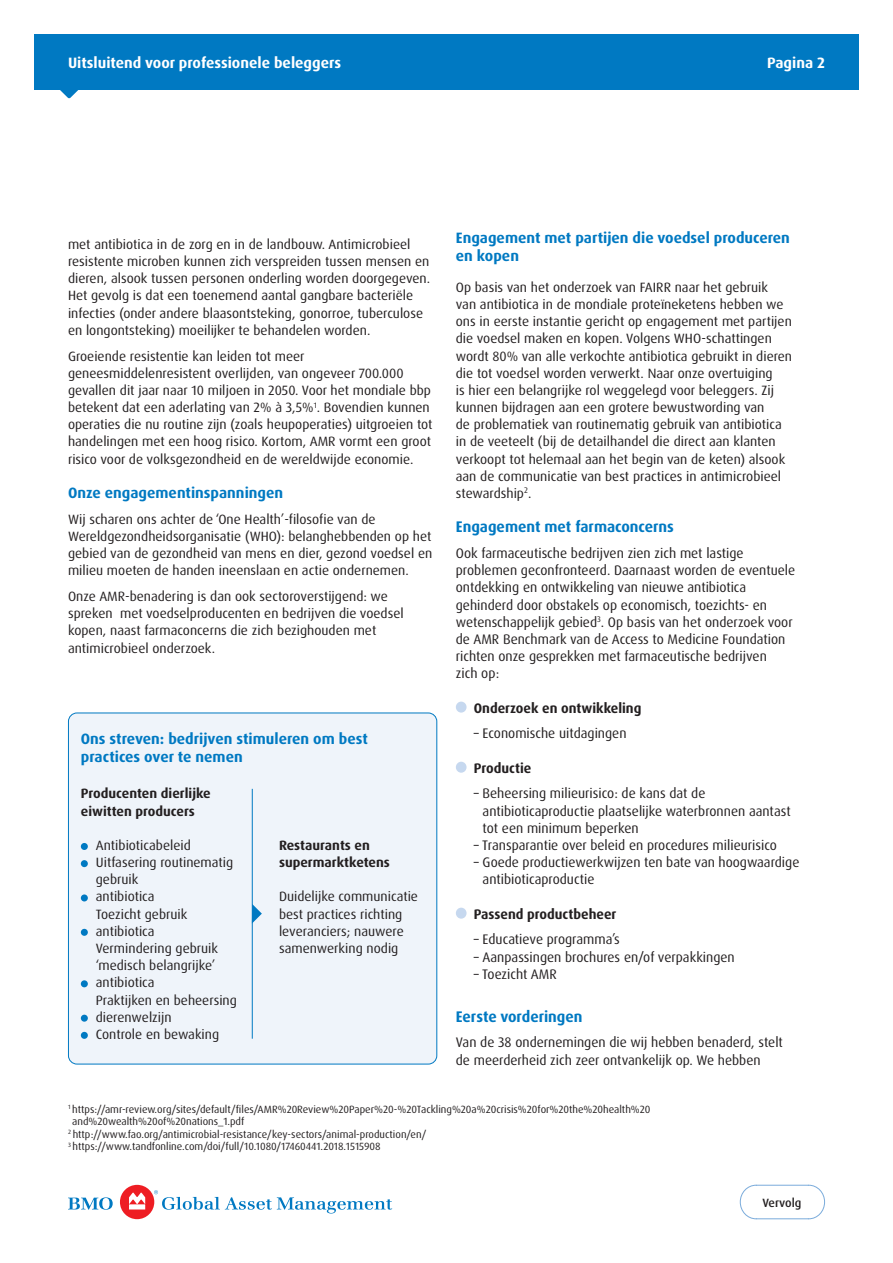
<style>
.page{position:relative;width:893px;height:1263px;background:#fff}
.page>*{position:absolute;margin:0;border:0;box-sizing:border-box;transform-origin:0 0}
.Heading_10pt_blue__2{font:700 15.45px "Dax Pro";color:#0079c2}
.Heading_10pt_blue__2-2{font:700 15px/18px "Dax Pro";color:#0079c2}
.Header_date{font:700 15px "Dax Pro";color:#fff}
.Header_page_no{font:700 15px "Dax Pro";color:#fff}
.Body_9pt__2mm{font:13.8px/17.1px "Dax Pro";color:#231f20}
.Body_9pt__2mm-2{font:700 13.8px "Dax Pro";color:#231f20}
.Body_9pt__2mm-3{font:13.5px/17.1px "Dax Pro";color:#231f20}
.Body_9pt__2mm-4{font:700 13.5px/17.1px "Dax Pro";color:#231f20}
.Continued{font:500 12px "Dax Pro";color:#231f20}
.Body_9pt__2mm-5{font:10.5px/12.6px "Dax Pro";color:#231f20}
.s1{font-size:13.8px}
</style>
<div class="page">
<svg style="left:739px;top:1184px;width:86px;height:35px"></svg>
<svg style="left:68px;top:1197px;width:45px;height:13px"></svg>
<div style="left:120px;top:1185px;width:34px;height:34px;background:#ee1d23;border-radius:50%"></div>
<svg style="left:129px;top:1192px;width:16px;height:17px"></svg>
<svg style="left:154px;top:1190px;width:238px;height:23px"></svg>
<div style="left:68px;top:713px;width:369px;height:351px;background:#eff4fa;border-radius:9px"></div>
<div style="left:68px;top:713px;width:369px;height:351px;border:1px solid #0079c2;border-radius:9px"></div>
<div style="left:81px;top:843px;width:7px;height:7px;background:#0079c2;border-radius:50%"></div>
<div style="left:81px;top:860px;width:7px;height:7px;background:#0079c2;border-radius:50%"></div>
<div style="left:81px;top:894px;width:7px;height:7px;background:#0079c2;border-radius:50%"></div>
<div style="left:81px;top:929px;width:7px;height:7px;background:#0079c2;border-radius:50%"></div>
<div style="left:81px;top:980px;width:7px;height:7px;background:#0079c2;border-radius:50%"></div>
<div style="left:81px;top:1015px;width:7px;height:7px;background:#0079c2;border-radius:50%"></div>
<div style="left:81px;top:1032px;width:7px;height:7px;background:#0079c2;border-radius:50%"></div>
<hr style="left:252px;top:789px;width:1px;height:250px;background:#0079c2">
<svg style="left:252px;top:904px;width:10px;height:19px"></svg>
<div style="left:456px;top:702px;width:11px;height:11px;background:#c6d8ef;border-radius:50%"></div>
<div style="left:456px;top:762px;width:11px;height:11px;background:#c6d8ef;border-radius:50%"></div>
<div style="left:456px;top:908px;width:11px;height:11px;background:#c6d8ef;border-radius:50%"></div>
<div style="left:34px;top:34px;width:825px;height:56px;background:#0079c2"></div>
<svg style="left:60px;top:90px;width:18px;height:9px"></svg>
<p class="Header_date" style="left:68px;top:53px;width:275px">Uitsluitend voor professionele beleggers</p>
<p class="Header_page_no" style="left:767px;top:53px;width:59px">Pagina 2</p>
<p class="Heading_10pt_blue__2-2" style="left:456px;top:229px;width:336px">Engagement met partijen die voedsel produceren en kopen</p>
<p class="Body_9pt__2mm-3" style="left:456px;top:279px;width:338px">Op basis van het onderzoek van FAIRR naar het gebruik<br>van antibiotica in de mondiale proteïneketens hebben we ons in eerste instantie gericht op engagement met partijen die voedsel maken en kopen. Volgens WHO-schattingen wordt 80% van alle verkochte antibiotica gebruikt in dieren die tot voedsel worden verwerkt. Naar onze overtuiging<br>is hier een belangrijke rol weggelegd voor beleggers. Zij kunnen bijdragen aan een grotere bewustwording van<br>de problematiek van routinematig gebruik van antibiotica in de veeteelt (bij de detailhandel die direct aan klanten verkoopt tot helemaal aan het begin van de keten) alsook aan de communicatie van best practices in antimicrobieel stewardship<sup>2</sup><span class="s1">.</span></p>
<p class="Heading_10pt_blue__2" style="left:456px;top:517px;width:220px">Engagement met farmaconcerns</p>
<p class="Body_9pt__2mm" style="left:456px;top:545px;width:341px">Ook farmaceutische bedrijven zien zich met lastige problemen geconfronteerd. Daarnaast worden de eventuele ontdekking en ontwikkeling van nieuwe antibiotica gehinderd door obstakels op economisch, toezichts- en wetenschappelijk gebied<sup>3</sup>. Op basis van het onderzoek voor de AMR Benchmark van de Access to Medicine Foundation richten onze gesprekken met farmaceutische bedrijven<br>zich op:</p>
<p class="Body_9pt__2mm-2" style="left:474px;top:699px;width:169px">Onderzoek en ontwikkeling</p>
<p class="Body_9pt__2mm" style="left:474px;top:725px;width:154px">– Economische uitdagingen</p>
<p class="Body_9pt__2mm-2" style="left:474px;top:759px;width:59px">Productie</p>
<p class="Body_9pt__2mm" style="left:483px;top:785px;width:310px;text-indent:-9px">– Beheersing milieurisico: de kans dat de antibioticaproductie plaatselijke waterbronnen aantast tot een minimum beperken</p>
<p class="Body_9pt__2mm" style="left:474px;top:837px;width:305px">– Transparantie over beleid en procedures milieurisico</p>
<p class="Body_9pt__2mm" style="left:483px;top:854px;width:318px;text-indent:-9px">– Goede productiewerkwijzen ten bate van hoogwaardige antibioticaproductie</p>
<p class="Body_9pt__2mm-2" style="left:474px;top:905px;width:144px">Passend productbeheer</p>
<p class="Body_9pt__2mm" style="left:474px;top:931px;width:148px">– Educatieve programma’s</p>
<p class="Body_9pt__2mm" style="left:474px;top:948px;width:262px">– Aanpassingen brochures en/of verpakkingen</p>
<p class="Body_9pt__2mm" style="left:474px;top:965px;width:85px">– Toezicht AMR</p>
<p class="Heading_10pt_blue__2" style="left:456px;top:1006px;width:128px">Eerste vorderingen</p>
<p class="Body_9pt__2mm" style="left:456px;top:1034px;width:329px">Van de 38 ondernemingen die wij hebben benaderd, stelt de meerderheid zich zeer ontvankelijk op. We hebben</p>
<p class="Body_9pt__2mm-5" style="left:72px;top:1103px;width:580px;text-indent:-4px"><sup>1</sup> https://amr-review.org/sites/default/files/AMR%20Review%20Paper%20-%20Tackling%20a%20crisis%20for%20the%20health%20 and%20wealth%20of%20nations_1.pdf</p>
<p class="Body_9pt__2mm-5" style="left:68px;top:1128px;width:360px"><sup>2</sup> http://www.fao.org/antimicrobial-resistance/key-sectors/animal-production/en/</p>
<p class="Body_9pt__2mm-5" style="left:68px;top:1140px;width:314px"><sup>3</sup> https://www.tandfonline.com/doi/full/10.1080/17460441.2018.1515908</p>
<p class="Body_9pt__2mm-3" style="left:68px;top:236px;width:364px">met antibiotica in de zorg en in de landbouw. Antimicrobieel resistente microben kunnen zich verspreiden tussen mensen en dieren, alsook tussen personen onderling worden doorgegeven.<br>Het gevolg is dat een toenemend aantal gangbare bacteriële infecties (onder andere blaasontsteking, gonorroe, tuberculose en longontsteking) moeilijker te behandelen worden.</p>
<p class="Body_9pt__2mm-3" style="left:68px;top:347px;width:366px">Groeiende resistentie kan leiden tot meer geneesmiddelenresistent overlijden, van ongeveer 700.000 gevallen dit jaar naar 10 miljoen in 2050. Voor het mondiale bbp betekent dat een aderlating van 2% à 3,5%<sup>1</sup>. Bovendien kunnen operaties die nu routine zijn (zoals heupoperaties) uitgroeien tot handelingen met een hoog risico. Kortom, AMR vormt een groot risico voor de volksgezondheid en de wereldwijde economie.</p>
<p class="Heading_10pt_blue__2-2" style="left:68px;top:484px;width:217px">Onze engagementinspanningen</p>
<p class="Body_9pt__2mm-3" style="left:68px;top:510px;width:366px">Wij scharen ons achter de ‘One Health’-filosofie van de Wereldgezondheidsorganisatie (WHO): belanghebbenden op het gebied van de gezondheid van mens en dier, gezond voedsel en milieu moeten de handen ineenslaan en actie ondernemen.</p>
<p class="Body_9pt__2mm-3" style="left:68px;top:588px;width:337px">Onze AMR-benadering is dan ook sectoroverstijgend: we spreken met voedselproducenten en bedrijven die voedsel kopen, naast farmaconcerns die zich bezighouden met antimicrobieel onderzoek.</p>
<p class="Heading_10pt_blue__2-2" style="left:81px;top:729px;width:289px">Ons streven: bedrijven stimuleren om best practices over te nemen</p>
<p class="Body_9pt__2mm-4" style="left:81px;top:785px;width:131px">Producenten dierlijke eiwitten producers</p>
<p class="Body_9pt__2mm-3" style="left:96px;top:837px;width:96px">Antibioticabeleid</p>
<p class="Body_9pt__2mm-3" style="left:96px;top:854px;width:139px">Uitfasering routinematig gebruik</p>
<p class="Body_9pt__2mm-3" style="left:96px;top:888px;width:60px">antibiotica</p>
<p class="Body_9pt__2mm-3" style="left:96px;top:905px;width:93px">Toezicht gebruik</p>
<p class="Body_9pt__2mm-3" style="left:96px;top:923px;width:60px">antibiotica</p>
<p class="Body_9pt__2mm-3" style="left:96px;top:940px;width:124px">Vermindering gebruik ‘medisch belangrijke’</p>
<p class="Body_9pt__2mm-3" style="left:96px;top:974px;width:60px">antibiotica</p>
<p class="Body_9pt__2mm-3" style="left:96px;top:991px;width:143px">Praktijken en beheersing</p>
<p class="Body_9pt__2mm-3" style="left:96px;top:1008px;width:77px">dierenwelzijn</p>
<p class="Body_9pt__2mm-3" style="left:96px;top:1026px;width:125px">Controle en bewaking</p>
<p class="Body_9pt__2mm-4" style="left:279px;top:837px;width:112px">Restaurants en supermarktketens</p>
<p class="Body_9pt__2mm-3" style="left:279px;top:888px;width:141px">Duidelijke communicatie best practices richting leveranciers; nauwere samenwerking nodig</p>
<p class="Continued" style="left:762px;top:1195px;width:41px">Vervolg</p>
</div>
